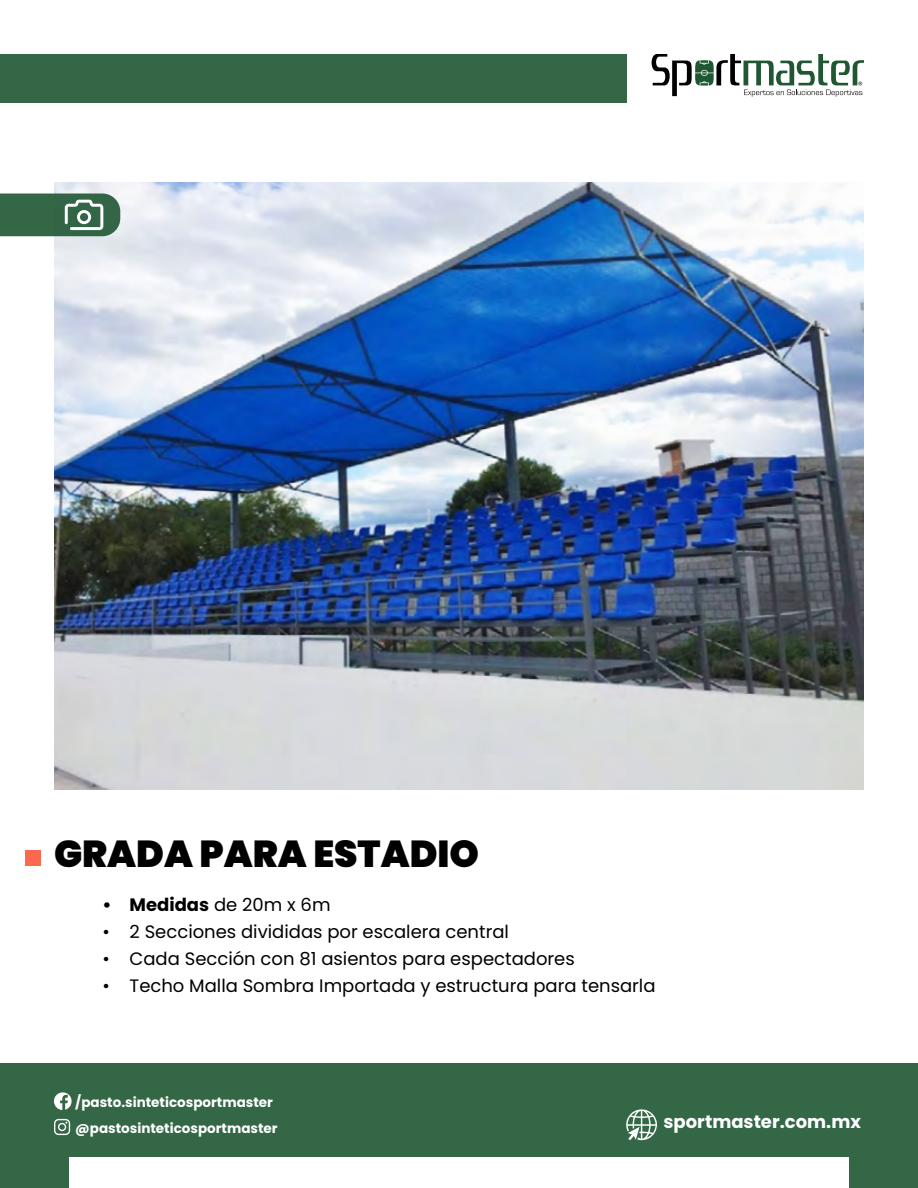
<style>
.page{position:relative;width:918px;height:1188px;background:#fff}
.page>*{position:absolute;margin:0;border:0;box-sizing:border-box;transform-origin:0 0}
.t1{font:900 37.5px "Poppins";color:#000}
.t2{font:18px "Poppins";color:#000}
.t3{font:700 18px "Poppins";color:#fff}
.t4{font:700 18px "Poppins";color:#000}
.t5{font:700 13.5px/25.2px "Poppins";color:#fff}
.s1{font-weight:400}
</style>
<div class="page">
<div style="left:0;top:1064px;width:918px;height:124px;background:#346746"></div>
<svg style="left:652px;top:54px;width:212px;height:43px"></svg>
<div style="left:69px;top:1158px;width:780px;height:30px;background:#fff"></div>
<div style="left:0;top:54px;width:627px;height:48px;background:#346746"></div>
<svg style="left:626px;top:1109px;width:31px;height:31px"></svg>
<svg style="left:54px;top:1092px;width:18px;height:18px"></svg>
<svg style="left:54px;top:1119px;width:16px;height:16px"></svg>
<img style="left:54px;top:182px;width:810px;height:608px">
<div style="left:25px;top:850px;width:15px;height:16px;background:#ff6850"></div>
<svg style="left:0;top:194px;width:120px;height:42px;background:#487659"></svg>
<h1 class="t1" style="left:54px;top:832px;width:427px">GRADA PARA ESTADIO</h1>
<p class="t4" style="left:103px;top:894px;width:229px">• Medidas <span class="s1">de 20m x 6m</span></p>
<p class="t2" style="left:103px;top:921px;width:408px">• 2 Secciones divididas por escalera central</p>
<p class="t2" style="left:103px;top:948px;width:474px">• Cada Sección con 81 asientos para espectadores</p>
<p class="t2" style="left:103px;top:975px;width:554px">• Techo Malla Sombra Importada y estructura para tensarla</p>
<p class="t5" style="left:75px;top:1090px;width:204px">/pasto.sinteticosportmaster @pastosinteticosportmaster</p>
<p class="t3" style="left:664px;top:1112px;width:199px">sportmaster.com.mx</p>
</div>
